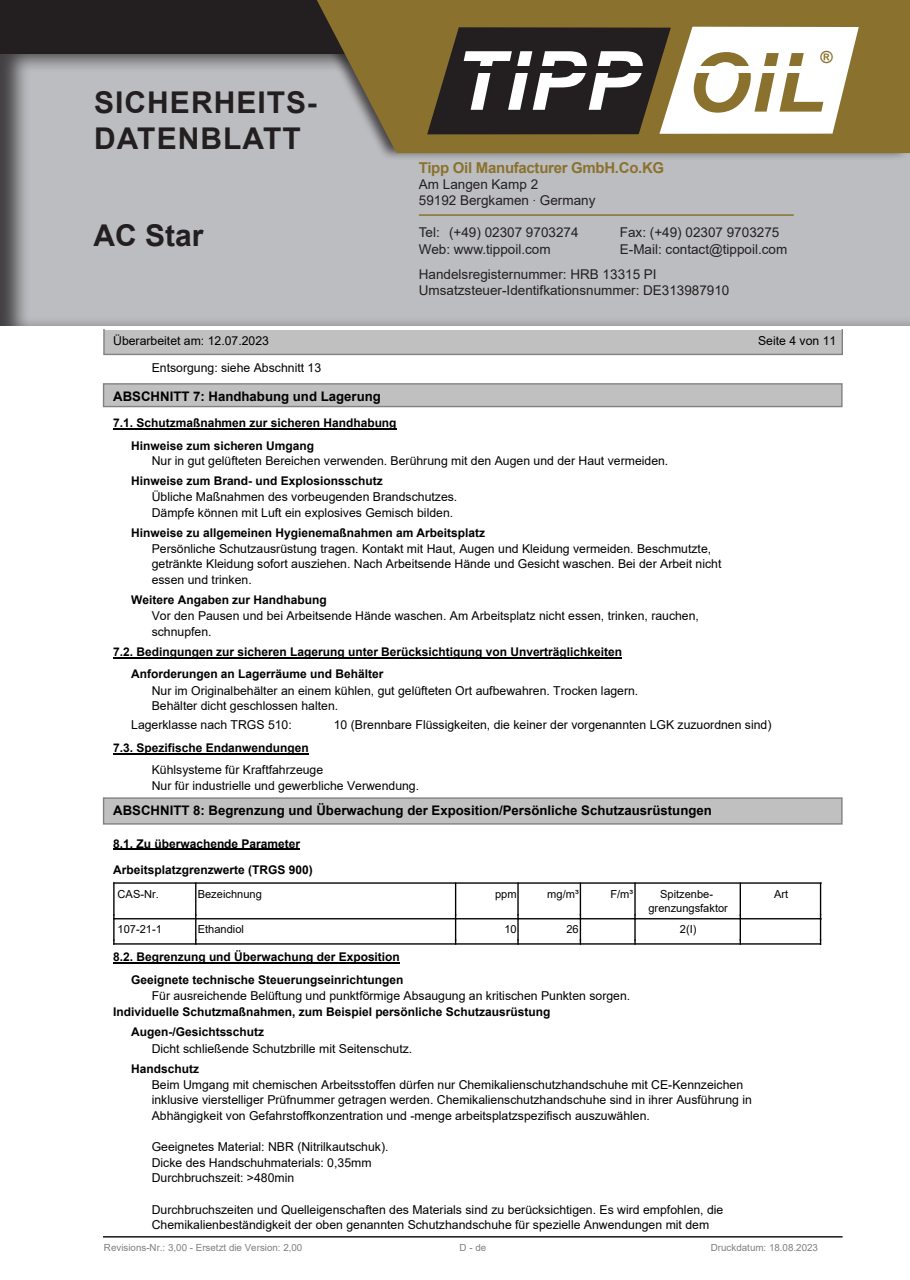
<style>
.page{position:relative;width:910px;height:1280px;background:#fff}
.page>*{position:absolute;margin:0;border:0;box-sizing:border-box;transform-origin:0 0}
.t1{font:italic 700 81.75px "Arial";letter-spacing:.015em;color:#fff}
.t2{font:700 30px/36px "Arial";letter-spacing:.035em;color:#231f20}
.t3{font:700 16.65px "Arial";color:#8a722e}
.t4{font:700 15.6px "Arial";color:#000}
.t5{font:700 15px "Arial";letter-spacing:-.02em;color:#8a722e}
.t6{font:13.5px/16.2px "Arial";color:#231f20}
.t7{font:700 13.2px "Arial";color:#000}
.t8{font:12.3px/15.6px "Arial";color:#000}
.t9{font:700 12px/26.1px "Arial";color:#000}
.t10{font:11.1px/14px "Arial";color:#000;text-align:center}
.t11{font:9.75px "Arial";color:#808080}
.s1{color:#8a722e}
.s2{font-family:"Helvetica Neue LT Std";font-weight:100;font-stretch:condensed}
</style>
<div class="page">
<div style="left:0;top:52px;width:910px;height:276px;background:#231f20;opacity:.75"></div>
<div style="left:0;top:0;width:910px;height:53px;background:#231f20"></div>
<div style="left:300px;top:0;width:610px;height:161px;background:#231f20;opacity:.75"></div>
<svg style="left:317px;top:0;width:593px;height:153px;background:#8b773c"></svg>
<svg style="left:427px;top:27px;width:432px;height:107px"></svg>
<div style="left:454px;top:51px;width:183px;height:77px;background:#231f20"></div>
<div style="left:477px;top:66px;width:171px;height:7px;background:#231f20"></div>
<div style="left:694px;top:66px;width:109px;height:6px;background:#fff"></div>
<hr style="left:419px;top:214px;width:375px;height:2px;background:#8a722e">
<svg style="left:103px;top:330px;width:740px;height:25px;background:#bcbcbc"></svg>
<div style="left:104px;top:384px;width:738px;height:23px;background:#c0c0c0"></div>
<div style="left:103px;top:383px;width:740px;height:24px;border:1px solid #808080"></div>
<div style="left:104px;top:798px;width:738px;height:26px;background:#c0c0c0"></div>
<div style="left:103px;top:797px;width:740px;height:28px;border:1px solid #808080"></div>
<hr style="left:104px;top:1236px;width:738px;height:1px;background:#000">
<hr style="left:113px;top:428px;width:284px;height:1px;background:#000">
<hr style="left:113px;top:657px;width:509px;height:2px;background:#000">
<hr style="left:113px;top:753px;width:196px;height:1px;background:#000">
<hr style="left:113px;top:849px;width:187px;height:1px;background:#000">
<hr style="left:113px;top:883px;width:2px;height:32px;background:#000">
<hr style="left:114px;top:882px;width:707px;height:2px;background:#000">
<hr style="left:195px;top:883px;width:1px;height:32px;background:#000">
<hr style="left:455px;top:883px;width:1px;height:32px;background:#000">
<hr style="left:517px;top:883px;width:2px;height:32px;background:#000">
<hr style="left:580px;top:883px;width:1px;height:32px;background:#000">
<hr style="left:634px;top:883px;width:2px;height:32px;background:#000">
<hr style="left:740px;top:883px;width:1px;height:32px;background:#000">
<hr style="left:820px;top:883px;width:1px;height:32px;background:#000">
<hr style="left:114px;top:918px;width:707px;height:1px;background:#000">
<hr style="left:113px;top:919px;width:2px;height:21px;background:#000">
<hr style="left:517px;top:919px;width:2px;height:21px;background:#000">
<hr style="left:634px;top:919px;width:2px;height:21px;background:#000">
<hr style="left:114px;top:943px;width:706px;height:2px;background:#000">
<svg style="left:455px;top:915px;width:1px;height:28px"></svg>
<svg style="left:580px;top:915px;width:1px;height:28px"></svg>
<svg style="left:740px;top:915px;width:1px;height:28px"></svg>
<svg style="left:820px;top:915px;width:1px;height:29px"></svg>
<svg style="left:195px;top:915px;width:1px;height:28px"></svg>
<hr style="left:113px;top:963px;width:287px;height:1px;background:#000">
<h2 class="t2" style="left:94px;top:85px;width:224px">SICHERHEITS-<br>DATENBLATT</h2>
<p class="t2" style="left:94px;top:218px;width:112px">AC Star</p>
<h1 class="t1" style="left:454px;top:27px;width:373px">TIPP <span class="s1">OIL</span></h1>
<h3 class="t3" style="left:820px;top:47px;width:14px">®</h3>
<p class="t5" style="left:419px;top:157px;width:247px">Tipp Oil Manufacturer GmbH.Co.KG</p>
<p class="t6" style="left:419px;top:176px;width:178px">Am Langen Kamp 2<br>59192 Bergkamen <span class="s2">·</span> Germany</p>
<p class="t6" style="left:419px;top:224px;width:161px">Tel: (+49) 02307 9703274</p>
<p class="t6" style="left:620px;top:224px;width:161px">Fax: (+49) 02307 9703275</p>
<p class="t6" style="left:419px;top:241px;width:133px">Web: www.tippoil.com</p>
<p class="t6" style="left:419px;top:236px;width:370px;line-height:25.2px;text-indent:201px">E-Mail: contact@tippoil.com<br>Handelsregisternummer: HRB 13315 PI</p>
<p class="t6" style="left:419px;top:282px;width:312px">Umsatzsteuer-Identifkationsnummer: DE313987910</p>
<p class="t4" style="left:403px;top:246px;width:160px">Sicherheitsdatenblatt</p>
<p class="t8" style="left:374px;top:277px;width:217px">gemäß Verordnung (EG) Nr. 1907/2006</p>
<p class="t8" style="left:113px;top:333px;width:157px">Überarbeitet am: 12.07.2023</p>
<p class="t8" style="left:758px;top:333px;width:80px">Seite 4 von 11</p>
<p class="t8" style="left:152px;top:360px;width:171px">Entsorgung: siehe Abschnitt 13</p>
<p class="t7" style="left:113px;top:387px;width:269px">ABSCHNITT 7: Handhabung und Lagerung</p>
<p class="t9" style="left:113px;top:410px;width:285px">7.1. Schutzmaßnahmen zur sicheren Handhabung</p>
<p class="t8" style="left:152px;top:453px;width:518px">Nur in gut gelüfteten Bereichen verwenden. Berührung mit den Augen und der Haut vermeiden.</p>
<p class="t9" style="left:131px;top:433px;width:184px">Hinweise zum sicheren Umgang</p>
<p class="t8" style="left:152px;top:489px;width:307px">Übliche Maßnahmen des vorbeugenden Brandschutzes.<br>Dämpfe können mit Luft ein explosives Gemisch bilden.</p>
<p class="t9" style="left:131px;top:468px;width:253px">Hinweise zum Brand- und Explosionsschutz</p>
<p class="t9" style="left:131px;top:520px;width:355px">Hinweise zu allgemeinen Hygienemaßnahmen am Arbeitsplatz</p>
<p class="t8" style="left:152px;top:540px;width:571px">Persönliche Schutzausrüstung tragen. Kontakt mit Haut, Augen und Kleidung vermeiden. Beschmutzte, getränkte Kleidung sofort ausziehen. Nach Arbeitsende Hände und Gesicht waschen. Bei der Arbeit nicht essen und trinken.</p>
<p class="t9" style="left:131px;top:587px;width:197px">Weitere Angaben zur Handhabung</p>
<p class="t8" style="left:152px;top:608px;width:549px">Vor den Pausen und bei Arbeitsende Hände waschen. Am Arbeitsplatz nicht essen, trinken, rauchen, schnupfen.</p>
<p class="t9" style="left:113px;top:639px;width:510px">7.2. Bedingungen zur sicheren Lagerung unter Berücksichtigung von Unverträglichkeiten</p>
<p class="t8" style="left:152px;top:682px;width:488px">Nur im Originalbehälter an einem kühlen, gut gelüfteten Ort aufbewahren. Trocken lagern.<br>Behälter dicht geschlossen halten.</p>
<p class="t9" style="left:131px;top:661px;width:254px">Anforderungen an Lagerräume und Behälter</p>
<p class="t8" style="left:131px;top:717px;width:162px">Lagerklasse nach TRGS 510:</p>
<p class="t8" style="left:334px;top:717px;width:439px">10 (Brennbare Flüssigkeiten, die keiner der vorgenannten LGK zuzuordnen sind)</p>
<p class="t9" style="left:113px;top:735px;width:197px">7.3. Spezifische Endanwendungen</p>
<p class="t8" style="left:152px;top:762px;width:269px">Kühlsysteme für Kraftfahrzeuge<br>Nur für industrielle und gewerbliche Verwendung.</p>
<p class="t7" style="left:113px;top:801px;width:600px">ABSCHNITT 8: Begrenzung und Überwachung der Exposition/Persönliche Schutzausrüstungen</p>
<p class="t9" style="left:113px;top:830px;width:201px">8.1. Zu überwachende Parameter<br>Arbeitsplatzgrenzwerte (TRGS 900)</p>
<p class="t10" style="left:648px;top:887px;width:81px">Spitzenbe&shy;grenzungsfaktor</p>
<p class="t10" style="left:118px;top:887px;width:43px">CAS-Nr.</p>
<p class="t10" style="left:198px;top:887px;width:66px">Bezeichnung</p>
<p class="t10" style="left:495px;top:887px;width:23px">ppm</p>
<p class="t10" style="left:547px;top:887px;width:33px">mg/m³</p>
<p class="t10" style="left:610px;top:887px;width:24px">F/m³</p>
<p class="t10" style="left:774px;top:887px;width:16px">Art</p>
<p class="t10" style="left:118px;top:922px;width:46px">107-21-1</p>
<p class="t10" style="left:198px;top:922px;width:48px">Ethandiol</p>
<p class="t10" style="left:504px;top:922px;width:14px">10</p>
<p class="t10" style="left:566px;top:922px;width:14px">26</p>
<p class="t10" style="left:680px;top:922px;width:18px">2(I)</p>
<p class="t9" style="left:113px;top:944px;width:288px">8.2. Begrenzung und Überwachung der Exposition</p>
<p class="t8" style="left:152px;top:987px;width:480px">Für ausreichende Belüftung und punktförmige Absaugung an kritischen Punkten sorgen.</p>
<p class="t9" style="left:131px;top:966px;width:274px">Geeignete technische Steuerungseinrichtungen</p>
<p class="t9" style="left:113px;top:999px;width:439px">Individuelle Schutzmaßnahmen, zum Beispiel persönliche Schutzausrüstung</p>
<p class="t8" style="left:152px;top:1040px;width:262px">Dicht schließende Schutzbrille mit Seitenschutz.</p>
<p class="t9" style="left:131px;top:1019px;width:135px">Augen-/Gesichtsschutz</p>
<p class="t9" style="left:131px;top:1055px;width:69px">Handschutz</p>
<p class="t8" style="left:152px;top:1077px;width:602px">Beim Umgang mit chemischen Arbeitsstoffen dürfen nur Chemikalienschutzhandschuhe mit CE-Kennzeichen inklusive vierstelliger Prüfnummer getragen werden. Chemikalienschutzhandschuhe sind in ihrer Ausführung in<br>Abhängigkeit von Gefahrstoffkonzentration und -menge arbeitsplatzspezifisch auszuwählen.</p>
<p class="t8" style="left:152px;top:1139px;width:238px">Geeignetes Material: NBR (Nitrilkautschuk).<br>Dicke des Handschuhmaterials: 0,35mm<br>Durchbruchszeit: &gt;480min</p>
<p class="t8" style="left:152px;top:1201px;width:573px">Durchbruchszeiten und Quelleigenschaften des Materials sind zu berücksichtigen. Es wird empfohlen, die<br>Chemikalienbeständigkeit der oben genannten Schutzhandschuhe für spezielle Anwendungen mit dem</p>
<p class="t11" style="left:104px;top:1240px;width:200px">Revisions-Nr.: 3,00 - Ersetzt die Version: 2,00</p>
<p class="t11" style="left:460px;top:1240px;width:28px">D - de</p>
<p class="t11" style="left:711px;top:1240px;width:109px">Druckdatum: 18.08.2023</p>
</div>
